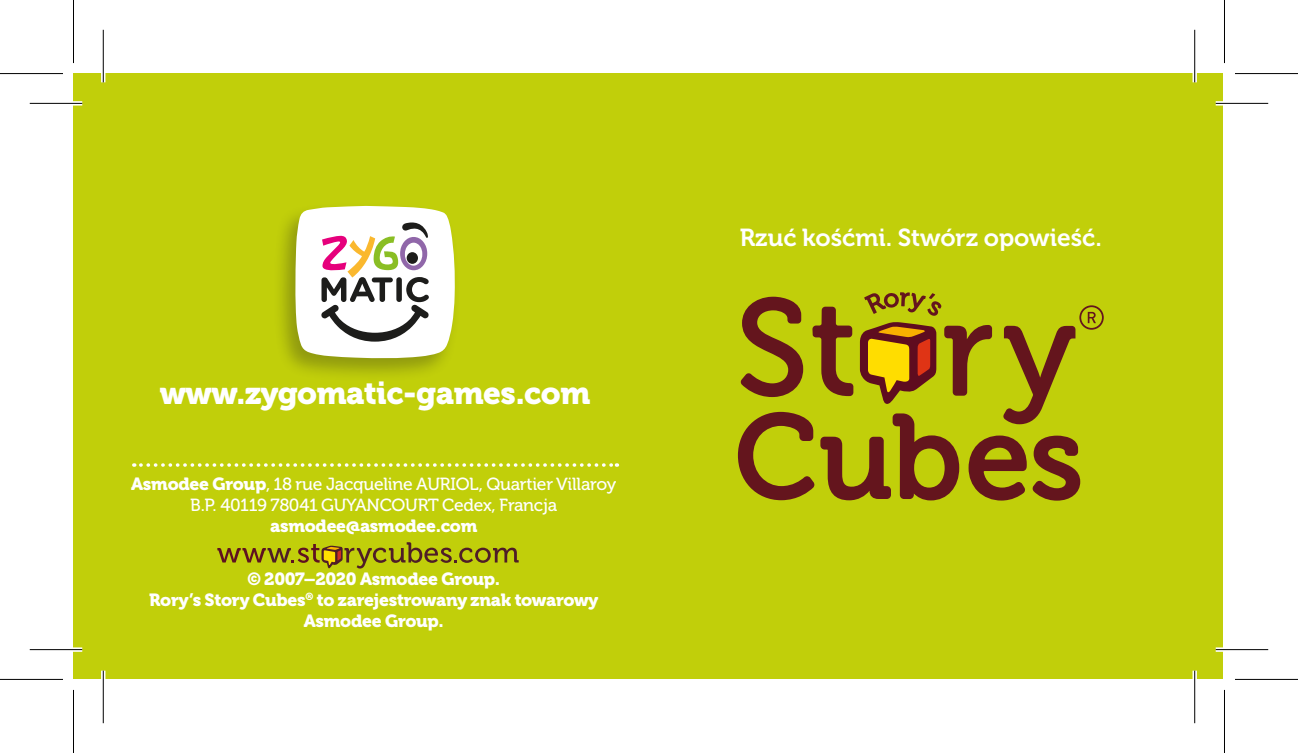
<style>
.page{position:relative;width:1298px;height:753px;background:#fff}
.page>*{position:absolute;margin:0;border:0;box-sizing:border-box;transform-origin:0 0}
.Distributor_info{font:31.5px "Museo 900";letter-spacing:-.015em;color:#fff}
.RSC_Leaflet_Body_3L{font:24.5px "Museo 700";color:#fff}
.Distributor_info-2{font:17.5px/21px "Museo 900";letter-spacing:-.015em;color:#fff;text-align:center}
.Distributor_info-3{font:17.5px "Museo 500";letter-spacing:-.015em;color:#fff}
.s1{font-family:"Museo 900"}
</style>
<div class="page">
<div style="left:74px;top:74px;width:1149px;height:605px;background:#c1cf0a"></div>
<svg style="left:740px;top:296px;width:63px;height:101px"></svg>
<svg style="left:812px;top:306px;width:41px;height:90px"></svg>
<svg style="left:1003px;top:305px;width:101px;height:119px"></svg>
<svg style="left:738px;top:411px;width:221px;height:89px"></svg>
<svg style="left:968px;top:435px;width:112px;height:65px"></svg>
<svg style="left:860px;top:292px;width:132px;height:112px"></svg>
<svg style="left:141px;top:463px;width:476px;height:3px"></svg>
<div style="left:273px;top:202px;width:187px;height:180px;background:#1d1d1b;opacity:.3"></div>
<svg style="left:294px;top:206px;width:161px;height:152px;background:#ddd9cc"></svg>
<svg style="left:217px;top:542px;width:302px;height:26px"></svg>
<svg style="left:30px;top:101px;width:52px;height:4px"></svg>
<svg style="left:1216px;top:101px;width:52px;height:4px"></svg>
<svg style="left:30px;top:647px;width:52px;height:4px"></svg>
<svg style="left:1216px;top:647px;width:52px;height:4px"></svg>
<svg style="left:101px;top:30px;width:4px;height:52px"></svg>
<svg style="left:101px;top:670px;width:4px;height:52px"></svg>
<svg style="left:1192px;top:30px;width:5px;height:52px"></svg>
<svg style="left:1192px;top:670px;width:5px;height:52px"></svg>
<hr style="left:30px;top:103px;width:52px;height:1px;background:#000">
<hr style="left:1216px;top:103px;width:52px;height:1px;background:#000">
<hr style="left:30px;top:648px;width:52px;height:2px;background:#000">
<hr style="left:1216px;top:648px;width:52px;height:2px;background:#000">
<hr style="left:103px;top:30px;width:1px;height:52px;background:#000">
<hr style="left:103px;top:670px;width:1px;height:52px;background:#000">
<hr style="left:1194px;top:30px;width:1px;height:52px;background:#000">
<hr style="left:1194px;top:670px;width:1px;height:52px;background:#000">
<div style="left:0;top:71px;width:63px;height:5px;background:#f5f5f5"></div>
<div style="left:1235px;top:71px;width:63px;height:5px;background:#f5f5f5"></div>
<svg style="left:0;top:679px;width:63px;height:1px"></svg>
<svg style="left:1235px;top:679px;width:63px;height:1px"></svg>
<hr style="left:0;top:73px;width:63px;height:1px;background:#000">
<hr style="left:1235px;top:73px;width:63px;height:1px;background:#000">
<hr style="left:0;top:678px;width:63px;height:1px;background:#000">
<hr style="left:1235px;top:678px;width:63px;height:1px;background:#000">
<hr style="left:73px;top:0;width:1px;height:63px;background:#000">
<hr style="left:73px;top:689px;width:1px;height:63px;background:#000">
<hr style="left:1224px;top:0;width:1px;height:63px;background:#000">
<hr style="left:1224px;top:689px;width:1px;height:63px;background:#000">
<p class="Distributor_info" style="left:160px;top:375px;width:432px">www.zygomatic-games.com</p>
<p class="Distributor_info-3" style="left:131px;top:474px;width:487px"><span class="s1">Asmodee Group</span>, 18 rue Jacqueline AURIOL, Quartier Villaroy</p>
<p class="Distributor_info-3" style="left:190px;top:495px;width:368px">B.P. 40119 78041 GUYANCOURT Cedex, Francja</p>
<p class="Distributor_info-2" style="left:270px;top:515px;width:209px">asmodee@asmodee.com</p>
<p class="Distributor_info-2" style="left:247px;top:568px;width:254px">© 2007–2020 Asmodee Group.</p>
<p class="Distributor_info-2" style="left:149px;top:589px;width:451px">Rory’s Story Cubes<sup>®</sup> to zarejestrowany znak towarowy<br>Asmodee Group.</p>
<p class="RSC_Leaflet_Body_3L" style="left:740px;top:223px;width:363px">Rzuć kośćmi. Stwórz opowieść.</p>
</div>
